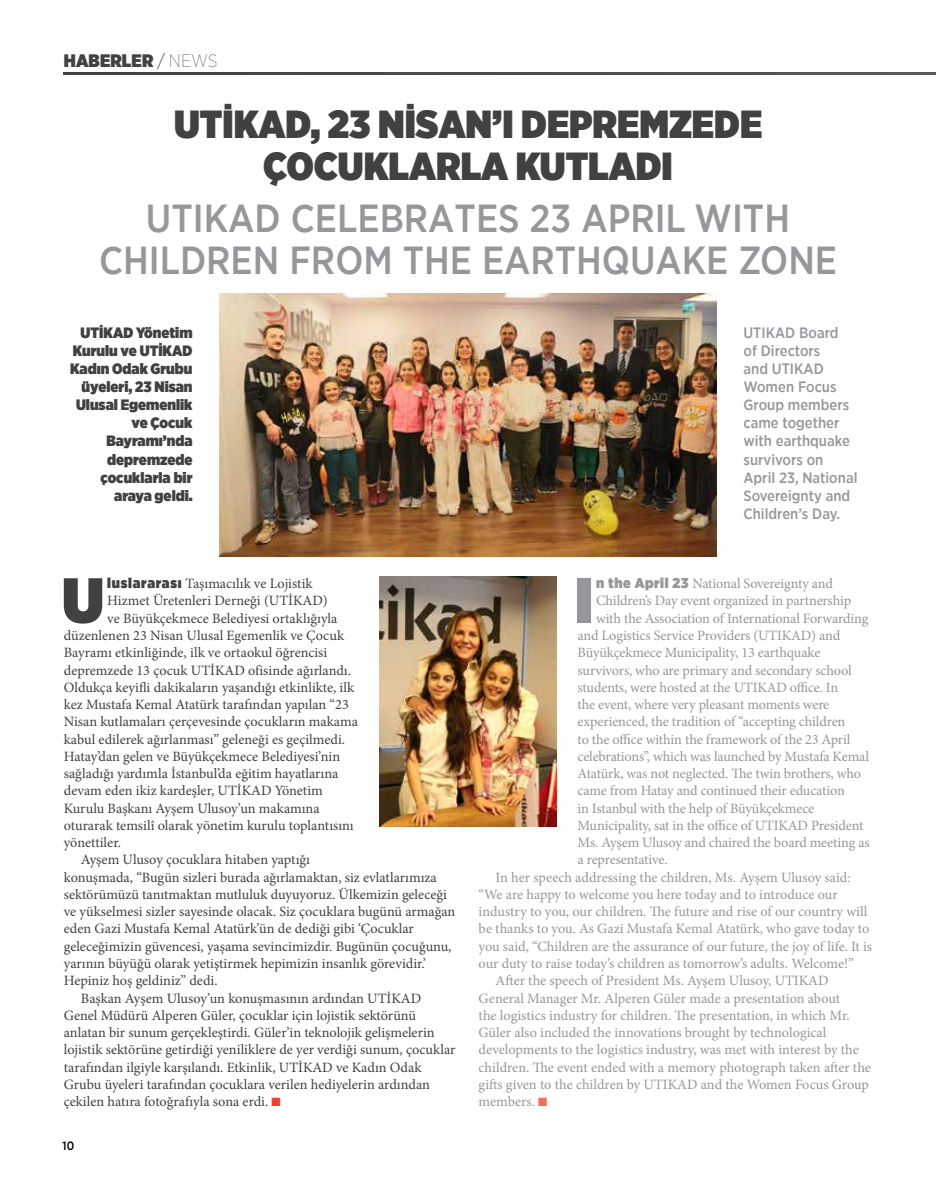
<style>
.page{position:relative;width:936px;height:1191px;background:#fff}
.page>*{position:absolute;margin:0;border:0;box-sizing:border-box;transform-origin:0 0}
.t1{font:900 63.6px "Gotham Narrow";color:#414042}
.t2{font:900 63.6px "Gotham Narrow";color:#95979a}
.t3{font:500 39px/42px "Gotham Narrow";color:#95979a;text-align:center}
.t4{font:900 39px/42px "Gotham Narrow";color:#414042;text-align:center}
.t5{font:900 18px "Gotham Narrow";letter-spacing:.01em;color:#414042}
.t6{font:500 15px/18px "Gotham Narrow";color:#95979a}
.t7{font:900 15px/18px "Gotham Narrow";color:#414042;text-align:right}
.t8{font:14.25px "Minion Pro";color:#414042}
.t9{font:14.25px "Minion Pro";letter-spacing:-.01em;color:#95979a}
.t10{font:500 12px "Gotham Narrow";color:#000}
.s1{font-weight:200;color:#000}
.s2{font-weight:200;color:#6d6e71}
.s3{font-family:"Gotham Narrow";font-weight:900}
.s4{color:#ef4130}
.s5{color:#f37053}
</style>
<div class="page">
<hr style="left:64px;top:72px;width:871px;height:2px;background:#4d4d4f">
<img style="left:220px;top:294px;width:496px;height:263px">
<img style="left:379px;top:577px;width:177px;height:249px">
<p class="t5" style="left:64px;top:48px;width:155px">HABERLER <span class="s1">/</span> <span class="s2">NEWS</span></p>
<h2 class="t4" style="left:174px;top:102px;width:589px">UTİKAD, 23 NİSAN’I DEPREMZEDE<br>ÇOCUKLARLA KUTLADI</h2>
<h2 class="t3" style="left:99px;top:197px;width:739px">UTIKAD CELEBRATES 23 APRIL WITH<br>CHILDREN FROM THE EARTHQUAKE ZONE</h2>
<p class="t7" style="left:70px;top:324px;width:124px">UTİKAD Yönetim<br>Kurulu ve UTİKAD<br>Kadın Odak Grubu üyeleri, 23 Nisan<br>Ulusal Egemenlik ve Çocuk<br>Bayramı’nda depremzede çocuklarla bir araya geldi.</p>
<p class="t6" style="left:743px;top:324px;width:115px">UTIKAD Board<br>of Directors<br>and UTIKAD<br>Women Focus<br>Group members came together with earthquake survivors on<br>April 23, National<br>Sovereignty and<br>Children’s Day.</p>
<h1 class="t1" style="left:62px;top:557px;width:44px">U</h1>
<p class="t8" style="left:107px;top:574px;width:207px"><span class="s3">luslararası</span> Taşımacılık ve Lojistik</p>
<p class="t8" style="left:107px;top:591px;width:222px">Hizmet Üretenleri Derneği (UTİKAD)</p>
<p class="t8" style="left:107px;top:608px;width:232px">ve Büyükçekmece Belediyesi ortaklığıyla</p>
<p class="t8" style="left:64px;top:626px;width:282px">düzenlenen 23 Nisan Ulusal Egemenlik ve Çocuk</p>
<p class="t8" style="left:64px;top:643px;width:265px">Bayramı etkinliğinde, ilk ve ortaokul öğrencisi</p>
<p class="t8" style="left:64px;top:660px;width:287px">depremzede 13 çocuk UTİKAD ofisinde ağırlandı.</p>
<p class="t8" style="left:64px;top:677px;width:292px">Oldukça keyifli dakikaların yaşandığı etkinlikte, ilk</p>
<p class="t8" style="left:64px;top:695px;width:287px">kez Mustafa Kemal Atatürk tarafından yapılan “23</p>
<p class="t8" style="left:64px;top:712px;width:296px">Nisan kutlamaları çerçevesinde çocukların makama</p>
<p class="t8" style="left:64px;top:729px;width:281px">kabul edilerek ağırlanması” geleneği es geçilmedi.</p>
<p class="t8" style="left:64px;top:746px;width:278px">Hatay’dan gelen ve Büyükçekmece Belediyesi’nin</p>
<p class="t8" style="left:64px;top:764px;width:276px">sağladığı yardımla İstanbul’da eğitim hayatlarına</p>
<p class="t8" style="left:64px;top:781px;width:260px">devam eden ikiz kardeşler, UTİKAD Yönetim</p>
<p class="t8" style="left:64px;top:798px;width:257px">Kurulu Başkanı Ayşem Ulusoy’un makamına</p>
<p class="t8" style="left:64px;top:816px;width:291px">oturarak temsilî olarak yönetim kurulu toplantısını</p>
<p class="t8" style="left:64px;top:833px;width:57px">yönettiler.</p>
<p class="t8" style="left:81px;top:850px;width:231px">Ayşem Ulusoy çocuklara hitaben yaptığı</p>
<p class="t8" style="left:64px;top:867px;width:374px">konuşmada, “Bugün sizleri burada ağırlamaktan, siz evlatlarımıza</p>
<p class="t8" style="left:64px;top:885px;width:384px">sektörümüzü tanıtmaktan mutluluk duyuyoruz. Ülkemizin geleceği</p>
<p class="t8" style="left:64px;top:902px;width:393px">ve yükselmesi sizler sayesinde olacak. Siz çocuklara bugünü armağan</p>
<p class="t8" style="left:64px;top:919px;width:351px">eden Gazi Mustafa Kemal Atatürk’ün de dediği gibi ‘Çocuklar</p>
<p class="t8" style="left:64px;top:936px;width:389px">geleceğimizin güvencesi, yaşama sevincimizdir. Bugünün çocuğunu,</p>
<p class="t8" style="left:64px;top:954px;width:364px">yarının büyüğü olarak yetiştirmek hepimizin insanlık görevidir.’</p>
<p class="t8" style="left:64px;top:971px;width:154px">Hepiniz hoş geldiniz” dedi.</p>
<p class="t8" style="left:81px;top:988px;width:342px">Başkan Ayşem Ulusoy’un konuşmasının ardından UTİKAD</p>
<p class="t8" style="left:64px;top:1005px;width:354px">Genel Müdürü Alperen Güler, çocuklar için lojistik sektörünü</p>
<p class="t8" style="left:64px;top:1023px;width:372px">anlatan bir sunum gerçekleştirdi. Güler’in teknolojik gelişmelerin</p>
<p class="t8" style="left:64px;top:1040px;width:393px">lojistik sektörüne getirdiği yeniliklere de yer verdiği sunum, çocuklar</p>
<p class="t8" style="left:64px;top:1057px;width:359px">tarafından ilgiyle karşılandı. Etkinlik, UTİKAD ve Kadın Odak</p>
<p class="t8" style="left:64px;top:1074px;width:367px">Grubu üyeleri tarafından çocuklara verilen hediyelerin ardından</p>
<p class="t8" style="left:64px;top:1092px;width:218px">çekilen hatıra fotoğrafıyla sona erdi. <span class="s4">■</span></p>
<p class="t10" style="left:62px;top:1138px;width:13px">10</p>
<h1 class="t2" style="left:575px;top:557px;width:20px">I</h1>
<p class="t9" style="left:596px;top:574px;width:238px"><span class="s3">n the April 23</span> National Sovereignty and</p>
<p class="t9" style="left:596px;top:591px;width:256px">Children’s Day event organized in partnership</p>
<p class="t9" style="left:596px;top:608px;width:274px">with the Association of International Forwarding</p>
<p class="t9" style="left:577px;top:626px;width:264px">and Logistics Service Providers (UTIKAD) and</p>
<p class="t9" style="left:577px;top:643px;width:244px">Büyükçekmece Municipality, 13 earthquake</p>
<p class="t9" style="left:577px;top:660px;width:276px">survivors, who are primary and secondary school</p>
<p class="t9" style="left:577px;top:677px;width:262px">students, were hosted at the UTIKAD office. In</p>
<p class="t9" style="left:577px;top:695px;width:253px">the event, where very pleasant moments were</p>
<p class="t9" style="left:577px;top:712px;width:269px">experienced, the tradition of “accepting children</p>
<p class="t9" style="left:577px;top:729px;width:274px">to the office within the framework of the 23 April</p>
<p class="t9" style="left:577px;top:746px;width:293px">celebrations”, which was launched by Mustafa Kemal</p>
<p class="t9" style="left:577px;top:764px;width:285px">Atatürk, was not neglected. The twin brothers, who</p>
<p class="t9" style="left:577px;top:781px;width:269px">came from Hatay and continued their education</p>
<p class="t9" style="left:577px;top:798px;width:238px">in Istanbul with the help of Büyükçekmece</p>
<p class="t9" style="left:577px;top:816px;width:287px">Municipality, sat in the office of UTIKAD President</p>
<p class="t9" style="left:577px;top:833px;width:293px">Ms. Ayşem Ulusoy and chaired the board meeting as</p>
<p class="t9" style="left:577px;top:850px;width:90px">a representative.</p>
<p class="t9" style="left:495px;top:867px;width:356px">In her speech addressing the children, Ms. Ayşem Ulusoy said:</p>
<p class="t9" style="left:478px;top:885px;width:360px">“We are happy to welcome you here today and to introduce our</p>
<p class="t9" style="left:478px;top:902px;width:390px">industry to you, our children. The future and rise of our country will</p>
<p class="t9" style="left:478px;top:919px;width:392px">be thanks to you. As Gazi Mustafa Kemal Atatürk, who gave today to</p>
<p class="t9" style="left:478px;top:936px;width:395px">you said, “Children are the assurance of our future, the joy of life. It is</p>
<p class="t9" style="left:478px;top:954px;width:376px">our duty to raise today’s children as tomorrow’s adults. Welcome!”</p>
<p class="t9" style="left:495px;top:971px;width:334px">After the speech of President Ms. Ayşem Ulusoy, UTIKAD</p>
<p class="t9" style="left:478px;top:988px;width:363px">General Manager Mr. Alperen Güler made a presentation about</p>
<p class="t9" style="left:478px;top:1005px;width:371px">the logistics industry for children. The presentation, in which Mr.</p>
<p class="t9" style="left:478px;top:1023px;width:349px">Güler also included the innovations brought by technological</p>
<p class="t9" style="left:478px;top:1040px;width:382px">developments to the logistics industry, was met with interest by the</p>
<p class="t9" style="left:478px;top:1057px;width:394px">children. The event ended with a memory photograph taken after the</p>
<p class="t9" style="left:478px;top:1074px;width:392px">gifts given to the children by UTIKAD and the Women Focus Group</p>
<p class="t9" style="left:478px;top:1092px;width:70px">members. <span class="s5">■</span></p>
</div>
